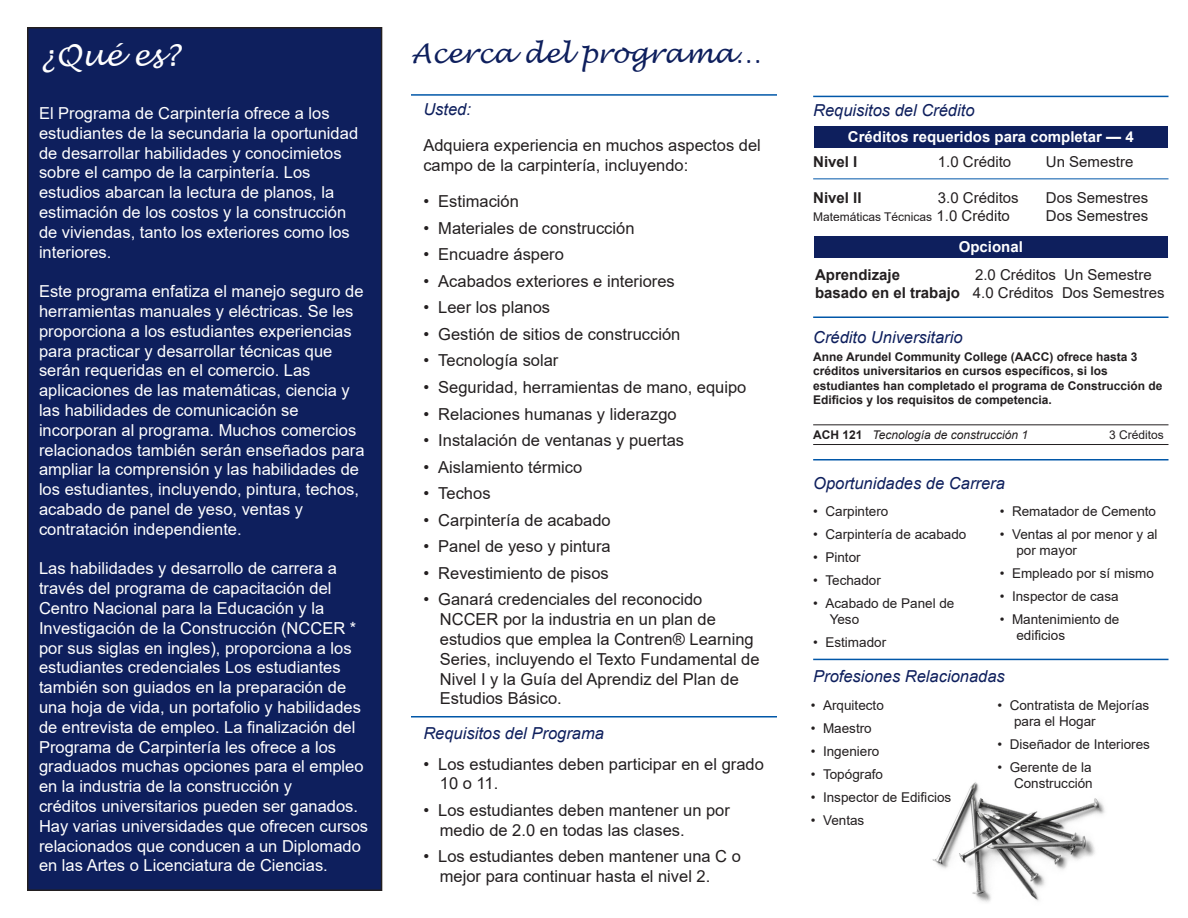
<style>
.page{position:relative;width:1188px;height:918px;background:#fff}
.page>*{position:absolute;margin:0;border:0;box-sizing:border-box;transform-origin:0 0}
.t1{font:italic 30px "Lucida Handwriting";color:#fff}
.t2{font:italic 27px "Lucida Handwriting";color:#0e1f5d}
.t3{font:16.5px/19.8px "Arial";color:#fff}
.t4{font:16.5px/19.8px "Arial";color:#231f20}
.t5{font:italic 16.5px "Arial";color:#0e1f5d}
.t6{font:15px "Arial";color:#231f20}
.t7{font:700 15px "Arial";color:#fff}
.t8{font:700 15px "Arial";color:#231f20}
.t9{font:13.5px/16.2px "Arial";color:#231f20}
.t10{font:700 12px/14.4px "Arial";color:#231f20}
.t11{font:12px "Arial";color:#231f20}
.t12{font:italic 12px "Arial";color:#231f20}
.s1{font-size:15px}
.s2{font-weight:700}
.s3{font-weight:700;font-style:normal}
</style>
<div class="page">
<img style="left:932px;top:782px;width:173px;height:120px">
<div style="left:28px;top:28px;width:354px;height:862px;background:#0e1f5d"></div>
<div style="left:27px;top:27px;width:355px;height:864px;border:2px solid #231f20"></div>
<hr style="left:411px;top:94px;width:366px;height:2px;background:#0157a8">
<hr style="left:411px;top:716px;width:366px;height:2px;background:#0157a8">
<hr style="left:813px;top:96px;width:355px;height:1px;background:#0157a8">
<div style="left:814px;top:126px;width:354px;height:22px;background:#0e1f5d"></div>
<hr style="left:813px;top:178px;width:355px;height:1px;background:#0157a8">
<hr style="left:813px;top:316px;width:355px;height:2px;background:#0157a8">
<hr style="left:813px;top:659px;width:355px;height:1px;background:#0157a8">
<div style="left:814px;top:237px;width:354px;height:21px;background:#0e1f5d"></div>
<hr style="left:813px;top:425px;width:355px;height:1px;background:#231f20">
<hr style="left:813px;top:444px;width:355px;height:1px;background:#231f20">
<hr style="left:813px;top:459px;width:355px;height:1px;background:#0157a8">
<p class="t1" style="left:39px;top:37px;width:142px">¿Qué es?</p>
<p class="t3" style="left:39px;top:103px;width:321px">El Programa de Carpintería ofrece a los estudiantes de la secundaria la oportunidad de desarrollar habilidades y conocimietos sobre el campo de la carpintería. Los estudios abarcan la lectura de planos, la estimación de los costos y la construcción de viviendas, tanto los exteriores como los interiores.</p>
<p class="t3" style="left:39px;top:281px;width:327px">Este programa enfatiza el manejo seguro de herramientas manuales y eléctricas. Se les proporciona a los estudiantes experiencias para practicar y desarrollar técnicas que serán requeridas en el comercio. Las aplicaciones de las matemáticas, ciencia y las habilidades de comunicación se incorporan al programa. Muchos comercios relacionados también serán enseñados para ampliar la comprensión y las habilidades de los estudiantes, incluyendo, pintura, techos, acabado de panel de yeso, ventas y contratación independiente.</p>
<p class="t3" style="left:39px;top:559px;width:331px">Las habilidades y desarrollo de carrera a través del programa de capacitación del Centro Nacional para la Educación y la Investigación de la Construcción (NCCER * por sus siglas en ingles), proporciona a los estudiantes credenciales Los estudiantes también son guiados en la preparación de una hoja de vida, un portafolio y habilidades de entrevista de empleo. La finalización del Programa de Carpintería les ofrece a los graduados muchas opciones para el empleo en la industria de la construcción y<br>créditos universitarios pueden ser ganados.<br>Hay varias universidades que ofrecen cursos relacionados que conducen a un Diplomado en las Artes o Licenciatura de Ciencias.</p>
<p class="t2" style="left:411px;top:37px;width:353px">Acerca del programa…</p>
<p class="t5" style="left:423px;top:99px;width:49px">Usted:</p>
<p class="t4" style="left:423px;top:136px;width:339px">Adquiera experiencia en muchos aspectos del campo de la carpintería, incluyendo:</p>
<p class="t4" style="left:423px;top:191px;width:97px">• Estimación</p>
<p class="t4" style="left:423px;top:218px;width:213px">• Materiales de construcción</p>
<p class="t4" style="left:423px;top:244px;width:142px">• Encuadre áspero</p>
<p class="t4" style="left:423px;top:271px;width:253px">• Acabados exteriores e interiores</p>
<p class="t4" style="left:423px;top:298px;width:128px">• Leer los planos</p>
<p class="t4" style="left:423px;top:324px;width:259px">• Gestión de sitios de construcción</p>
<p class="t4" style="left:423px;top:351px;width:137px">• Tecnología solar</p>
<p class="t4" style="left:423px;top:377px;width:325px">• Seguridad, herramientas de mano, equipo</p>
<p class="t4" style="left:423px;top:404px;width:255px">• Relaciones humanas y liderazgo</p>
<p class="t4" style="left:423px;top:430px;width:262px">• Instalación de ventanas y puertas</p>
<p class="t4" style="left:423px;top:457px;width:160px">• Aislamiento térmico</p>
<p class="t4" style="left:423px;top:483px;width:69px">• Techos</p>
<p class="t4" style="left:423px;top:510px;width:189px">• Carpintería de acabado</p>
<p class="t4" style="left:423px;top:537px;width:189px">• Panel de yeso y pintura</p>
<p class="t4" style="left:423px;top:563px;width:187px">• Revestimiento de pisos</p>
<p class="t4" style="left:440px;top:590px;width:321px;text-indent:-16px">• Ganará credenciales del reconocido NCCER por la industria en un plan de estudios que emplea la Contren® Learning Series, incluyendo el Texto Fundamental de Nivel I y la Guía del Aprendiz del Plan de Estudios Básico.</p>
<p class="t5" style="left:423px;top:722px;width:182px">Requisitos del Programa</p>
<p class="t4" style="left:440px;top:754px;width:326px;text-indent:-16px">• Los estudiantes deben participar en el grado<br>10 o 11.</p>
<p class="t4" style="left:440px;top:800px;width:292px;text-indent:-16px">• Los estudiantes deben mantener un por medio de 2.0 en todas las clases.</p>
<p class="t4" style="left:440px;top:846px;width:303px;text-indent:-16px">• Los estudiantes deben mantener una C o mejor para continuar hasta el nivel 2.</p>
<p class="t5" style="left:813px;top:99px;width:163px">Requisitos del Crédito</p>
<p class="t7" style="left:848px;top:126px;width:287px">Créditos requeridos para completar — 4</p>
<p class="t8" style="left:813px;top:151px;width:46px">Nivel I</p>
<p class="t6" style="left:938px;top:151px;width:75px">1.0 Crédito</p>
<p class="t6" style="left:1046px;top:151px;width:89px">Un Semestre</p>
<p class="t8" style="left:813px;top:187px;width:50px">Nivel II</p>
<p class="t6" style="left:938px;top:187px;width:82px">3.0 Créditos</p>
<p class="t6" style="left:1046px;top:187px;width:104px">Dos Semestres</p>
<p class="t11" style="left:813px;top:208px;width:198px">Matemáticas Técnicas <span class="s1">1.0 Crédito</span></p>
<p class="t6" style="left:1046px;top:205px;width:104px">Dos Semestres</p>
<p class="t7" style="left:959px;top:236px;width:66px">Opcional</p>
<p class="t8" style="left:815px;top:264px;width:87px">Aprendizaje</p>
<p class="t6" style="left:975px;top:264px;width:178px">2.0 Créditos Un Semestre</p>
<p class="t6" style="left:815px;top:282px;width:351px"><span class="s2">basado en el trabajo</span> 4.0 Créditos Dos Semestres</p>
<p class="t5" style="left:813px;top:326px;width:151px">Crédito Universitario</p>
<p class="t10" style="left:813px;top:350px;width:351px">Anne Arundel Community College (AACC) ofrece hasta 3 créditos universitarios en cursos específicos, si los estudiantes han completado el programa de Construcción de Edificios y los requisitos de competencia.</p>
<p class="t12" style="left:813px;top:427px;width:216px"><span class="s3">ACH 121</span> Tecnología de construcción 1</p>
<p class="t11" style="left:1109px;top:427px;width:56px">3 Créditos</p>
<p class="t5" style="left:813px;top:473px;width:193px">Oportunidades de Carrera</p>
<p class="t9" style="left:813px;top:503px;width:77px">• Carpintero</p>
<p class="t9" style="left:813px;top:526px;width:155px">• Carpintería de acabado</p>
<p class="t9" style="left:813px;top:549px;width:49px">• Pintor</p>
<p class="t9" style="left:813px;top:572px;width:69px">• Techador</p>
<p class="t9" style="left:830px;top:595px;width:126px;text-indent:-16px">• Acabado de Panel de<br>Yeso</p>
<p class="t9" style="left:813px;top:634px;width:74px">• Estimador</p>
<p class="t9" style="left:1000px;top:503px;width:158px">• Rematador de Cemento</p>
<p class="t9" style="left:1016px;top:526px;width:143px;text-indent:-16px">• Ventas al por menor y al por mayor</p>
<p class="t9" style="left:1000px;top:565px;width:156px">• Empleado por sí mismo</p>
<p class="t9" style="left:1000px;top:588px;width:120px">• Inspector de casa</p>
<p class="t9" style="left:1016px;top:611px;width:105px;text-indent:-16px">• Mantenimiento de edificios</p>
<p class="t5" style="left:813px;top:666px;width:193px">Profesiones Relacionadas</p>
<p class="t9" style="left:811px;top:697px;width:75px">• Arquitecto</p>
<p class="t9" style="left:811px;top:720px;width:62px">• Maestro</p>
<p class="t9" style="left:811px;top:743px;width:70px">• Ingeniero</p>
<p class="t9" style="left:811px;top:766px;width:74px">• Topógrafo</p>
<p class="t9" style="left:811px;top:789px;width:142px">• Inspector de Edificios</p>
<p class="t9" style="left:811px;top:812px;width:55px">• Ventas</p>
<p class="t9" style="left:1014px;top:697px;width:137px;text-indent:-16px">• Contratista de Mejorías para el Hogar</p>
<p class="t9" style="left:998px;top:736px;width:154px">• Diseñador de Interiores</p>
<p class="t9" style="left:998px;top:759px;width:97px;text-align:right">• Gerente de la<br>Construcción</p>
</div>
